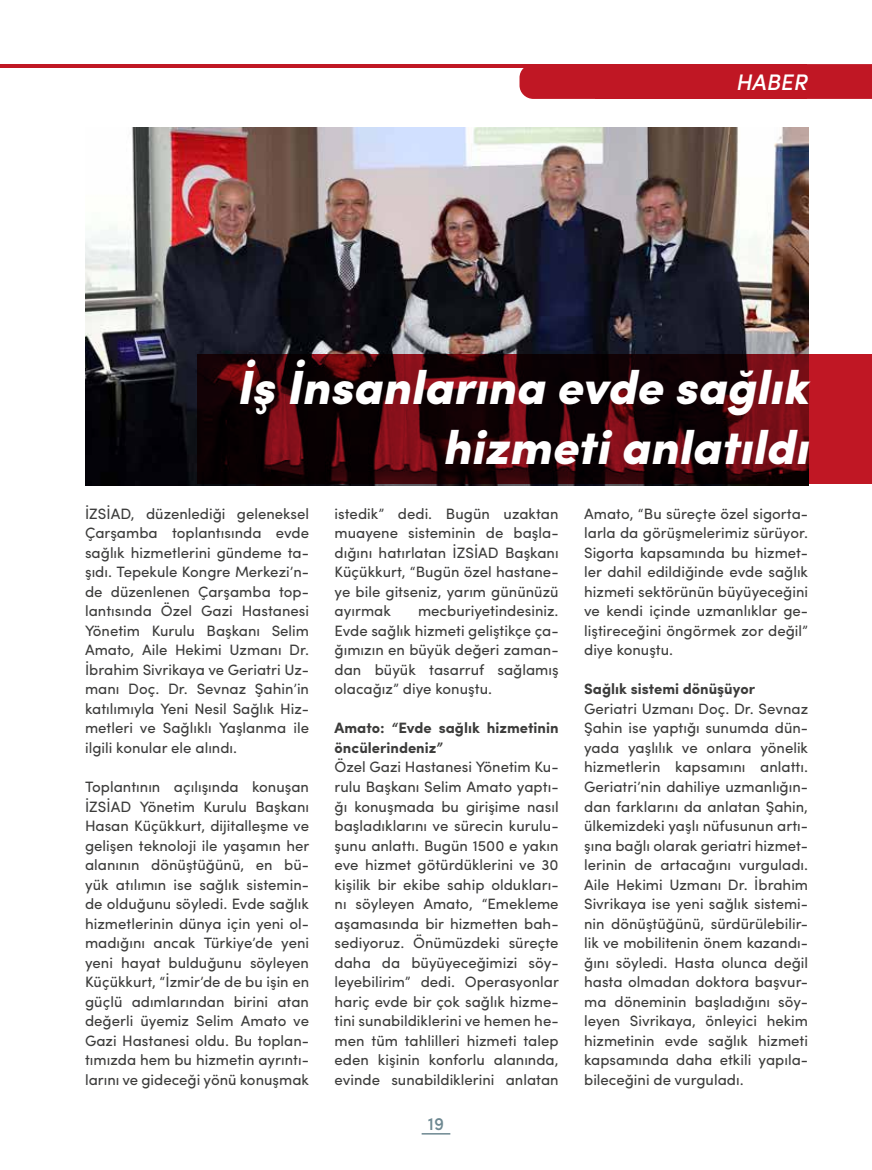
<style>
.page{position:relative;width:872px;height:1170px;background:#fff}
.page>*{position:absolute;margin:0;border:0;box-sizing:border-box;transform-origin:0 0}
.t1{font:italic 900 48px/60px "Sofia Pro";color:#fff;text-align:right}
.t2{font:italic 500 22.5px "Sofia Pro";color:#fff}
.t3{font:500 18px "Sofia Pro";color:#6d8891}
.t4{font:15px/19.5px "Sofia Pro";color:#3c3c3b;text-align:justify}
.t5{font:700 15px/19.5px "Sofia Pro";color:#3c3c3b}
</style>
<div class="page">
<hr style="left:421px;top:1132px;width:29px;height:2px;background:#6d8891">
<img style="left:85px;top:128px;width:723px;height:357px">
<svg style="left:198px;top:354px;width:674px;height:130px;background:#3e070c"></svg>
<hr style="left:0;top:64px;width:611px;height:3px;background:#c01724">
<div style="left:519px;top:64px;width:353px;height:35px;background:#c01724"></div>
<div style="left:595px;top:64px;width:212px;height:35px;background:#c01724"></div>
<h2 class="t2" style="left:735px;top:65px;width:73px">HABER</h2>
<h1 class="t1" style="left:236px;top:354px;width:573px">İş İnsanlarına evde sağlık hizmeti anlatıldı</h1>
<p class="t4" style="left:85px;top:502px;width:225px">İZSİAD, düzenlediği geleneksel Çarşamba toplantısında evde sağlık hizmetlerini gündeme ta&shy;şıdı. Tepekule Kongre Merkezi’n&shy;de düzenlenen Çarşamba top&shy;lantısında Özel Gazi Hastanesi Yönetim Kurulu Başkanı Selim Amato, Aile Hekimi Uzmanı Dr.<br>İbrahim Sivrikaya ve Geriatri Uz&shy;manı Doç. Dr. Sevnaz Şahin’in katılımıyla Yeni Nesil Sağlık Hiz&shy;metleri ve Sağlıklı Yaşlanma ile ilgili konular ele alındı.</p>
<p class="t4" style="left:85px;top:775px;width:226px">Toplantının açılışında konuşan İZSİAD Yönetim Kurulu Başkanı Hasan Küçükkurt, dijitalleşme ve gelişen teknoloji ile yaşamın her alanının dönüştüğünü, en bü&shy;yük atılımın ise sağlık sistemin&shy;de olduğunu söyledi. Evde sağlık hizmetlerinin dünya için yeni ol&shy;madığını ancak Türkiye’de yeni yeni hayat bulduğunu söyleyen Küçükkurt, “İzmir’de de bu işin en güçlü adımlarından birini atan değerli üyemiz Selim Amato ve Gazi Hastanesi oldu. Bu toplan&shy;tımızda hem bu hizmetin ayrıntı&shy;larını ve gideceği yönü konuşmak</p>
<p class="t4" style="left:334px;top:502px;width:225px">istedik” dedi. Bugün uzaktan muayene sisteminin de başla&shy;dığını hatırlatan İZSİAD Başkanı Küçükkurt, “Bugün özel hastane&shy;ye bile gitseniz, yarım gününüzü ayırmak</p>
<p class="t4" style="left:334px;top:600px;width:225px;text-indent:83px">mecburiyetindesiniz.<br>Evde sağlık hizmeti geliştikçe ça&shy;ğımızın en büyük değeri zaman&shy;dan büyük tasarruf sağlamış olacağız” diye konuştu.</p>
<p class="t5" style="left:334px;top:717px;width:225px">Amato: “Evde sağlık hizmetinin öncülerindeniz”</p>
<p class="t4" style="left:334px;top:756px;width:226px">Özel Gazi Hastanesi Yönetim Ku&shy;rulu Başkanı Selim Amato yaptı&shy;ğı konuşmada bu girişime nasıl başladıklarını ve sürecin kurulu&shy;şunu anlattı. Bugün 1500 e yakın eve hizmet götürdüklerini ve 30 kişilik bir ekibe sahip oldukları&shy;nı söyleyen Amato, “Emekleme aşamasında bir hizmetten bah&shy;sediyoruz. Önümüzdeki süreçte daha da büyüyeceğimizi söy&shy;leyebilirim” dedi. Operasyonlar hariç evde bir çok sağlık hizme&shy;tini sunabildiklerini ve hemen he&shy;men tüm tahlilleri hizmeti talep eden kişinin konforlu alanında, evinde sunabildiklerini anlatan</p>
<p class="t3" style="left:428px;top:1109px;width:18px">19</p>
<p class="t4" style="left:584px;top:502px;width:225px">Amato, “Bu süreçte özel sigorta&shy;larla da görüşmelerimiz sürüyor.<br>Sigorta kapsamında bu hizmet&shy;ler dahil edildiğinde evde sağlık hizmeti sektörünün büyüyeceğini ve kendi içinde uzmanlıklar ge&shy;liştireceğini öngörmek zor değil” diye konuştu.</p>
<p class="t5" style="left:584px;top:678px;width:172px">Sağlık sistemi dönüşüyor</p>
<p class="t4" style="left:584px;top:697px;width:225px">Geriatri Uzmanı Doç. Dr. Sevnaz Şahin ise yaptığı sunumda dün&shy;yada yaşlılık ve onlara yönelik hizmetlerin kapsamını anlattı.<br>Geriatri’nin dahiliye uzmanlığın&shy;dan farklarını da anlatan Şahin, ülkemizdeki yaşlı nüfusunun artı&shy;şına bağlı olarak geriatri hizmet&shy;lerinin de artacağını vurguladı.<br>Aile Hekimi Uzmanı Dr. İbrahim Sivrikaya ise yeni sağlık sistemi&shy;nin dönüştüğünü, sürdürülebilir&shy;lik ve mobilitenin önem kazandı&shy;ğını söyledi. Hasta olunca değil hasta olmadan doktora başvur&shy;ma döneminin başladığını söy&shy;leyen Sivrikaya, önleyici hekim hizmetinin evde sağlık hizmeti kapsamında daha etkili yapıla&shy;bileceğini de vurguladı.</p>
</div>
